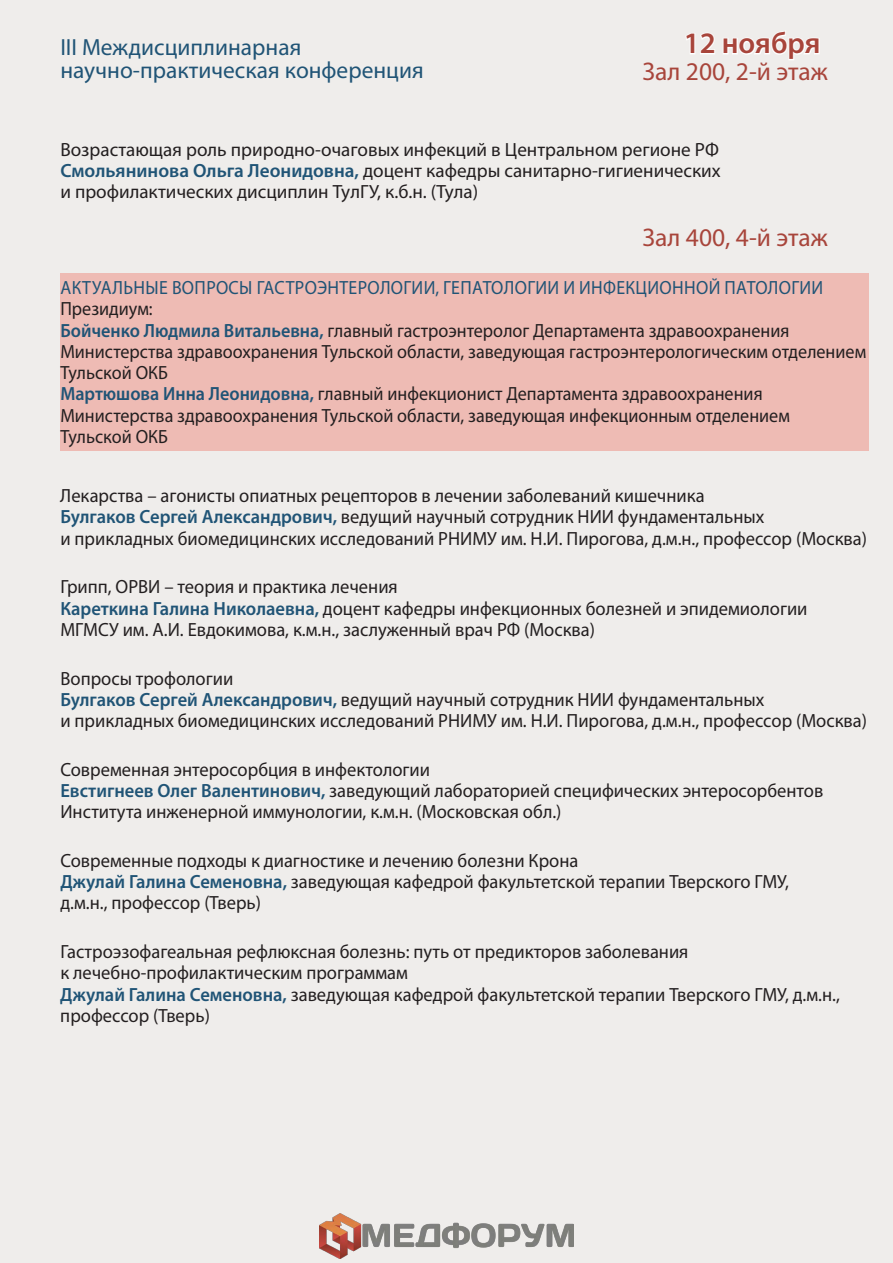
<style>
.page{position:relative;width:893px;height:1263px;background:#efedeb}
.page>*{position:absolute;margin:0;border:0;box-sizing:border-box;transform-origin:0 0}
.t1{font:600 29.85px "Myriad Pro";color:#a8453b}
.t2{font:300 25.5px "Myriad Pro";color:#a8453b}
.t3{font:23.4px/23.4px "Myriad Pro";color:#205476}
.t4{font:300 semi-condensed 19.2px/21.3px "Myriad Pro";color:#231f20}
.t5{font:300 semi-condensed 19.2px/21.3px "Myriad Pro";color:#231f20;scale:.95 1}
.t6{font:600 semi-condensed 19.2px/21.3px "Myriad Pro";color:#231f20}
.s1{font-weight:600}
.s2{font-weight:600;font-stretch:normal;color:#205476}
.s3{color:#205476}
.s4{font-stretch:normal;color:#205476}
.s5{font-weight:300}
</style>
<div class="page">
<svg style="left:686px;top:33px;width:29px;height:21px"></svg>
<svg style="left:723px;top:31px;width:97px;height:29px"></svg>
<div style="left:60px;top:273px;width:808px;height:178px;background:#eebbb4"></div>
<img style="left:320px;top:1213px;width:253px;height:45px">
<p class="t3" style="left:60px;top:35px;width:365px">III Междисциплинарная научно-практическая конференция</p>
<p class="t1" style="left:684px;top:24px;width:138px">12 ноября</p>
<p class="t2" style="left:643px;top:55px;width:187px">Зал 200, 2-й этаж</p>
<p class="t4" style="left:60px;top:138px;width:662px;text-align:justify"><span class="s1">Возрастающая роль природно-очаговых инфекций в Центральном регионе РФ </span><span class="s2">Смольянинова Ольга Леонидовна,</span> доцент кафедры санитарно-гигиенических и профилактических дисциплин ТулГУ, к.б.н. (Тула)</p>
<p class="t2" style="left:643px;top:222px;width:187px">Зал 400, 4-й этаж</p>
<p class="t5" style="left:60px;top:277px;width:850px"><span class="s3">АКТУАЛЬНЫЕ ВОПРОСЫ ГАСТРОЭНТЕРОЛОГИИ, ГЕПАТОЛОГИИ И ИНФЕКЦИОННОЙ ПАТОЛОГИИ </span><span class="s1">Президиум:<br></span><span class="s2">Бойченко Людмила Витальевна,</span> главный гастроэнтеролог Департамента здравоохранения Министерства здравоохранения Тульской области, заведующая гастроэнтерологическим отделением Тульской ОКБ<br><span class="s2">Мартюшова Инна Леонидовна,</span> главный инфекционист Департамента здравоохранения Министерства здравоохранения Тульской области, заведующая инфекционным отделением Тульской ОКБ</p>
<p class="t4" style="left:60px;top:485px;width:808px"><span class="s1">Лекарства – агонисты опиатных рецепторов в лечении заболеваний кишечника<br></span><span class="s2">Булгаков Сергей Александрович,</span> ведущий научный сотрудник НИИ фундаментальных<br>и прикладных биомедицинских исследований РНИМУ им. Н.И. Пирогова, д.м.н., профессор (Москва)</p>
<p class="t4" style="left:60px;top:576px;width:749px"><span class="s1">Грипп, ОРВИ – теория и практика лечения<br></span><span class="s2">Кареткина Галина Николаевна,</span> доцент кафедры инфекционных болезней и эпидемиологии<br>МГМСУ им. А.И. Евдокимова, к.м.н., заслуженный врач РФ (Москва)</p>
<p class="t4" style="left:60px;top:667px;width:808px"><span class="s1">Вопросы трофологии<br></span><span class="s2">Булгаков Сергей Александрович,</span> ведущий научный сотрудник НИИ фундаментальных<br>и прикладных биомедицинских исследований РНИМУ им. Н.И. Пирогова, д.м.н., профессор (Москва)</p>
<p class="t4" style="left:60px;top:758px;width:764px"><span class="s1">Современная энтеросорбция в инфектологии<br></span><span class="s2">Евстигнеев Олег Валентинович,</span> заведующий лабораторией специфических энтеросорбентов<br>Института инженерной иммунологии, к.м.н. (Московская обл.)</p>
<p class="t4" style="left:60px;top:849px;width:730px"><span class="s1">Современные подходы к диагностике и лечению болезни Крона<br></span><span class="s2">Джулай Галина Семеновна,</span> заведующая кафедрой факультетской терапии Тверского ГМУ, д.м.н., профессор (Тверь)</p>
<p class="t6" style="left:60px;top:941px;width:781px">Гастроэзофагеальная рефлюксная болезнь: путь от предикторов заболевания<br>к лечебно-профилактическим программам<br><span class="s4">Джулай Галина Семеновна,</span> <span class="s5">заведующая кафедрой факультетской терапии Тверского ГМУ, д.м.н., профессор (Тверь)</span></p>
</div>
